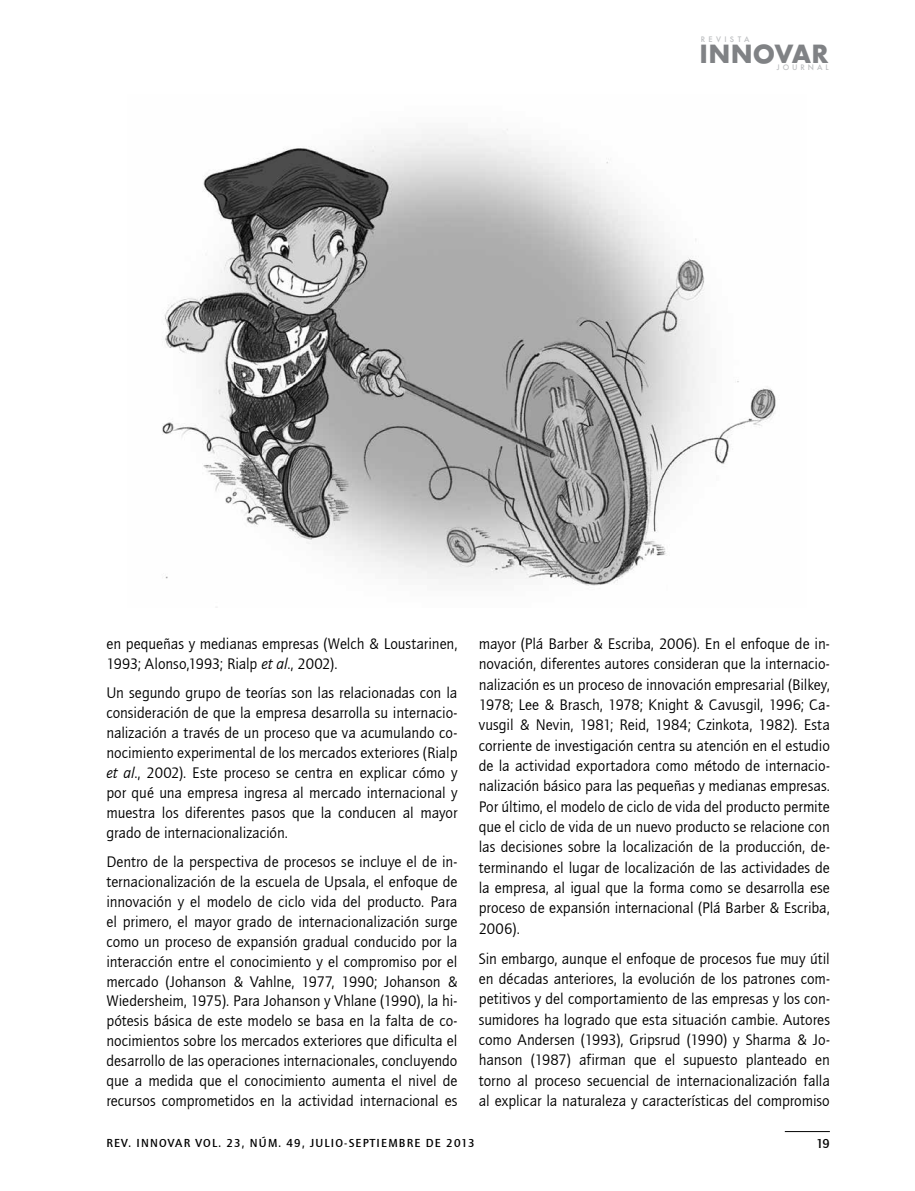
<style>
.page{position:relative;width:915px;height:1191px;background:#fff}
.page>*{position:absolute;margin:0;border:0;box-sizing:border-box;transform-origin:0 0}
.t1{font:700 27.3px "Futura TEE";letter-spacing:.005em;color:#808285}
.t2{font:15.75px/20.4px "Quay Sans ITCTT Book";letter-spacing:.005em;color:#000;text-align:justify}
.t3{font:13.5px "Quay Sans Md ITCTT";color:#000}
.t4{font:12px "Quay Sans Md ITCTT";letter-spacing:.1em;color:#000}
.t5{font:500 8.25px "Futura TEE";letter-spacing:.36em;color:#bcbec0}
.t6{font:500 8.25px "Futura TEE";letter-spacing:.4em;color:#bcbec0}
.s1{font-style:italic}
</style>
<div class="page">
<hr style="left:784px;top:1131px;width:45px;height:1px;background:#000">
<img style="left:162px;top:129px;width:614px;height:457px">
<p class="t6" style="left:700px;top:34px;width:50px">REVISTA</p>
<h1 class="t1" style="left:699px;top:37px;width:130px">INNOVAR</h1>
<p class="t5" style="left:776px;top:62px;width:53px">JOURNAL</p>
<p class="t2" style="left:106px;top:634px;width:352px;line-height:20px">en pequeñas y medianas empresas (Welch &amp; Loustarinen,<br>1993; Alonso,1993; Rialp <span class="s1">et al</span>., 2002).</p>
<p class="t2" style="left:106px;top:683px;width:352px;line-height:20px">Un segundo grupo de teorías son las relacionadas con la consideración de que la empresa desarrolla su internacio&shy;nalización a través de un proceso que va acumulando co&shy;nocimiento experimental de los mercados exteriores (Rialp <span class="s1">et al</span>., 2002). Este proceso se centra en explicar cómo y por qué una empresa ingresa al mercado internacional y muestra los diferentes pasos que la conducen al mayor grado de internacionalización.</p>
<p class="t2" style="left:106px;top:852px;width:352px;line-height:20px">Dentro de la perspectiva de procesos se incluye el de in&shy;ternacionalización de la escuela de Upsala, el enfoque de innovación y el modelo de ciclo vida del producto. Para el primero, el mayor grado de internacionalización surge como un proceso de expansión gradual conducido por la interacción entre el conocimiento y el compromiso por el mercado (Johanson &amp; Vahlne, 1977, 1990; Johanson &amp; Wiedersheim, 1975). Para Johanson y Vhlane (1990), la hi&shy;pótesis básica de este modelo se basa en la falta de co&shy;nocimientos sobre los mercados exteriores que dificulta el desarrollo de las operaciones internacionales, concluyendo que a medida que el conocimiento aumenta el nivel de recursos comprometidos en la actividad internacional es</p>
<p class="t2" style="left:478px;top:633px;width:352px">mayor (Plá Barber &amp; Escriba, 2006). En el enfoque de in&shy;novación, diferentes autores consideran que la internacio&shy;nalización es un proceso de innovación empresarial (Bilkey, 1978; Lee &amp; Brasch, 1978; Knight &amp; Cavusgil, 1996; Ca&shy;vusgil &amp; Nevin, 1981; Reid, 1984; Czinkota, 1982). Esta corriente de investigación centra su atención en el estudio de la actividad exportadora como método de internacio&shy;nalización básico para las pequeñas y medianas empresas.<br>Por último, el modelo de ciclo de vida del producto permite que el ciclo de vida de un nuevo producto se relacione con las decisiones sobre la localización de la producción, de&shy;terminando el lugar de localización de las actividades de la empresa, al igual que la forma como se desarrolla ese proceso de expansión internacional (Plá Barber &amp; Escriba, 2006).</p>
<p class="t2" style="left:478px;top:948px;width:352px">Sin embargo, aunque el enfoque de procesos fue muy útil en décadas anteriores, la evolución de los patrones com&shy;petitivos y del comportamiento de las empresas y los con&shy;sumidores ha logrado que esta situación cambie. Autores como Andersen (1993), Gripsrud (1990) y Sharma &amp; Jo&shy;hanson (1987) afirman que el supuesto planteado en torno al proceso secuencial de internacionalización falla al explicar la naturaleza y características del compromiso</p>
<p class="t4" style="left:106px;top:1136px;width:369px">REV. INNOVAR VOL. 23, NÚM. 49, JULIO-SEPTIEMBRE DE 2013</p>
<p class="t3" style="left:815px;top:1136px;width:15px">19</p>
</div>
